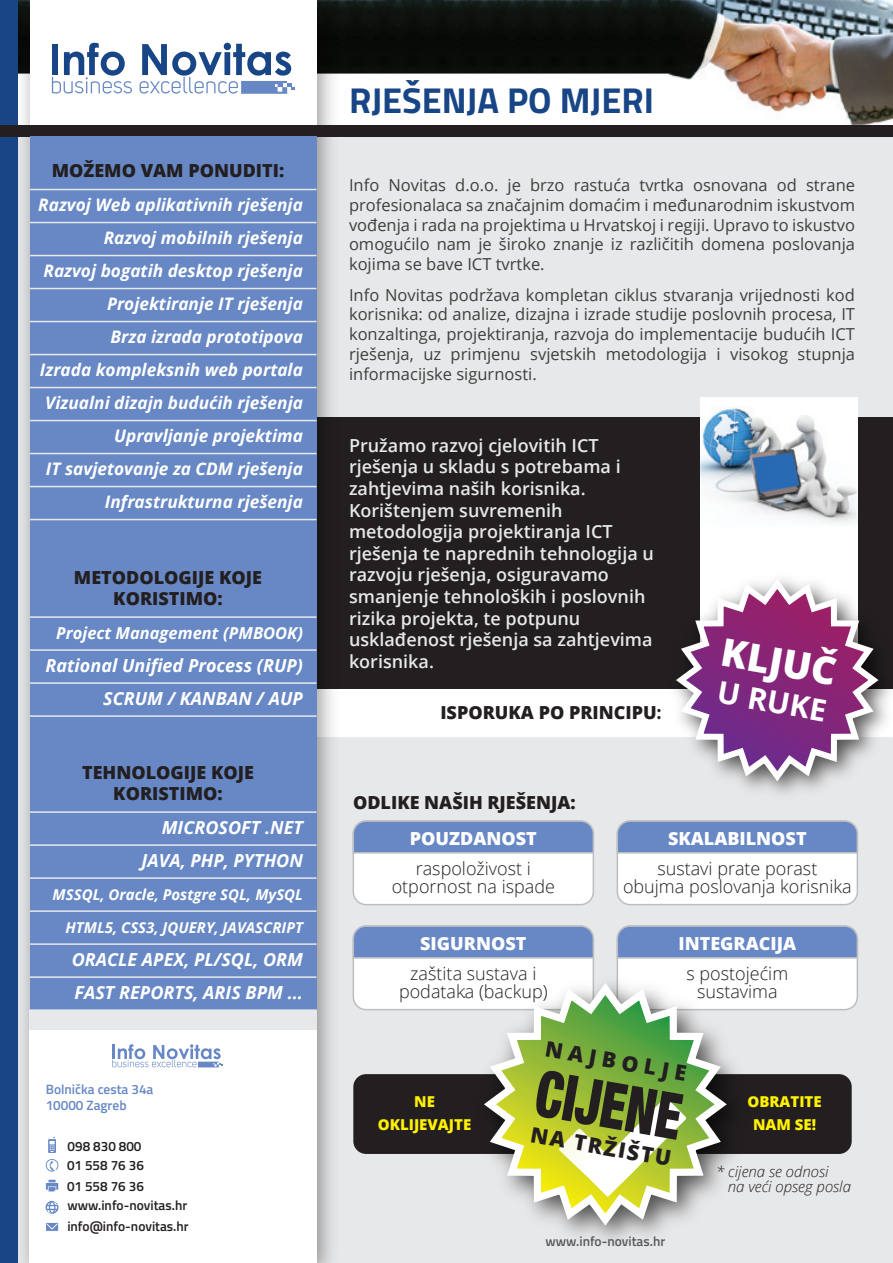
<style>
.page{position:relative;width:893px;height:1263px;background:#e7e8e9}
.page>*{position:absolute;margin:0;border:0;box-sizing:border-box;transform-origin:0 0}
.t1{font:900 condensed 64.2px "Helvetica Neue LT Com";color:#231f20;scale:.8 1}
.t2{font:800 38.4px "Open Sans";color:#fff}
.t3{font:700 36px "Titillium Web";color:#184586}
.t4{font:700 30.15px "Open Sans";color:#fff}
.t5{font:800 21.45px "Open Sans";color:#231f20}
.t6{font:600 18px/21.6px "Open Sans";color:#e7e8e9}
.t7{font:300 18px/18px "Open Sans";color:#231f20;text-align:center}
.t8{font:italic 700 18px/33px "Open Sans";color:#fff;text-align:right}
.t9{font:800 18px/21.6px "Open Sans";color:#231f20;text-align:center}
.t10{font:800 18px "Open Sans";color:#fff}
.t11{font:italic 700 17.25px/33px "Open Sans";color:#fff;text-align:right}
.t12{font:16.5px/19.8px "Open Sans";color:#3e3e3e;text-align:justify}
.t13{font:italic 700 16.5px "Open Sans";color:#fff}
.t14{font:italic 700 15px "Open Sans";color:#fff}
.t15{font:italic 300 15px/15px "Open Sans";color:#231f20}
.t16{font:800 15px/22.5px "Open Sans";color:#fff101;text-align:center}
.t17{font:600 13.5px/19.2px "Titillium Web";color:#231f20}
.t18{font:600 13.5px/16.2px "Titillium Web";color:#6788c5}
.t19{font:600 13.5px "Titillium Web";color:#58595b}
</style>
<div class="page">
<img style="left:346px;top:0;width:547px;height:125px">
<div style="left:316px;top:688px;width:577px;height:49px;background:#fff"></div>
<div style="left:316px;top:417px;width:577px;height:271px;background:#231f20"></div>
<img style="left:17px;top:0;width:329px;height:1263px">
<div style="left:30px;top:0;width:286px;height:1263px;background:#fff"></div>
<div style="left:0;top:0;width:17px;height:1263px;background:#184586"></div>
<svg style="left:52px;top:43px;width:80px;height:51px"></svg>
<svg style="left:140px;top:43px;width:155px;height:51px"></svg>
<div style="left:0;top:125px;width:893px;height:11px;background:#231f20"></div>
<div style="left:30px;top:136px;width:286px;height:1127px;background:#6788c5"></div>
<div style="left:29px;top:1029px;width:287px;height:234px;background:#fff"></div>
<hr style="left:30px;top:189px;width:286px;height:1px;background:#e7e8e9">
<hr style="left:30px;top:222px;width:286px;height:1px;background:#e7e8e9">
<hr style="left:30px;top:255px;width:286px;height:1px;background:#e7e8e9">
<hr style="left:30px;top:288px;width:286px;height:1px;background:#e7e8e9">
<hr style="left:30px;top:321px;width:286px;height:1px;background:#e7e8e9">
<hr style="left:30px;top:616px;width:286px;height:2px;background:#e7e8e9">
<hr style="left:30px;top:649px;width:286px;height:2px;background:#e7e8e9">
<hr style="left:30px;top:682px;width:286px;height:2px;background:#e7e8e9">
<hr style="left:30px;top:715px;width:286px;height:2px;background:#e7e8e9">
<hr style="left:30px;top:811px;width:286px;height:2px;background:#e7e8e9">
<hr style="left:30px;top:844px;width:286px;height:2px;background:#e7e8e9">
<hr style="left:30px;top:877px;width:286px;height:2px;background:#e7e8e9">
<hr style="left:30px;top:910px;width:286px;height:2px;background:#e7e8e9">
<hr style="left:30px;top:943px;width:286px;height:2px;background:#e7e8e9">
<hr style="left:30px;top:976px;width:286px;height:2px;background:#e7e8e9">
<hr style="left:30px;top:1009px;width:286px;height:2px;background:#e7e8e9">
<hr style="left:30px;top:354px;width:286px;height:1px;background:#e7e8e9">
<hr style="left:30px;top:387px;width:286px;height:1px;background:#e7e8e9">
<hr style="left:30px;top:420px;width:286px;height:1px;background:#e7e8e9">
<hr style="left:30px;top:453px;width:286px;height:1px;background:#e7e8e9">
<hr style="left:30px;top:486px;width:286px;height:1px;background:#e7e8e9">
<hr style="left:30px;top:519px;width:286px;height:1px;background:#e7e8e9">
<div style="left:353px;top:821px;width:240px;height:84px;background:#fff;border-radius:13px"></div>
<div style="left:353px;top:820px;width:241px;height:85px;border:2px solid #bdbec1;border-radius:13px"></div>
<svg style="left:352px;top:820px;width:242px;height:34px;background:#7390c5"></svg>
<div style="left:353px;top:926px;width:240px;height:84px;background:#fff;border-radius:13px"></div>
<div style="left:353px;top:925px;width:241px;height:85px;border:2px solid #bdbec1;border-radius:13px"></div>
<svg style="left:352px;top:925px;width:242px;height:34px;background:#7390c5"></svg>
<div style="left:617px;top:821px;width:240px;height:84px;background:#fff;border-radius:13px"></div>
<div style="left:617px;top:820px;width:241px;height:85px;border:2px solid #bdbec1;border-radius:13px"></div>
<svg style="left:616px;top:820px;width:243px;height:34px;background:#7490c5"></svg>
<div style="left:617px;top:926px;width:240px;height:84px;background:#fff;border-radius:13px"></div>
<div style="left:617px;top:925px;width:241px;height:85px;border:2px solid #bdbec1;border-radius:13px"></div>
<svg style="left:616px;top:925px;width:243px;height:34px;background:#7490c5"></svg>
<div style="left:700px;top:510px;width:158px;height:204px;background:#fff"></div>
<img style="left:660px;top:688px;width:233px;height:106px">
<svg style="left:671px;top:579px;width:213px;height:207px"></svg>
<img style="left:700px;top:398px;width:158px;height:126px">
<div style="left:353px;top:1074px;width:499px;height:80px;background:#231f20;border-radius:13px"></div>
<img style="left:464px;top:963px;width:297px;height:278px">
<svg style="left:478px;top:979px;width:255px;height:253px"></svg>
<svg style="left:559px;top:1098px;width:127px;height:98px;background:#cfdc82"></svg>
<svg style="left:46px;top:1201px;width:13px;height:13px"></svg>
<svg style="left:46px;top:1223px;width:12px;height:8px"></svg>
<svg style="left:112px;top:1044px;width:110px;height:23px"></svg>
<svg style="left:48px;top:1137px;width:8px;height:16px"></svg>
<svg style="left:46px;top:1159px;width:12px;height:12px"></svg>
<svg style="left:46px;top:1180px;width:12px;height:11px"></svg>
<div style="left:29px;top:1010px;width:287px;height:19px;background:#e7e8e9"></div>
<p class="t9" style="left:52px;top:159px;width:234px">MOŽEMO VAM PONUDITI:</p>
<p class="t11" style="left:38px;top:188px;width:266px">Razvoj Web aplikativnih rješenja<br>Razvoj mobilnih rješenja<br>Razvoj bogatih desktop rješenja<br>Projektiranje IT rješenja<br>Brza izrada prototipova<br>Izrada kompleksnih web portala<br>Vizualni dizajn budućih rješenja<br>Upravljanje projektima<br>IT savjetovanje za CDM rješenja<br>Infrastrukturna rješenja</p>
<p class="t9" style="left:74px;top:565px;width:190px">METODOLOGIJE KOJE<br>KORISTIMO:</p>
<p class="t13" style="left:56px;top:622px;width:248px">Project Management (PMBOOK)</p>
<p class="t8" style="left:46px;top:649px;width:259px">Rational Unified Process (RUP)<br>SCRUM / KANBAN / AUP</p>
<p class="t9" style="left:82px;top:760px;width:173px">TEHNOLOGIJE KOJE<br>KORISTIMO:</p>
<p class="t8" style="left:142px;top:811px;width:163px">MICROSOFT .NET<br>JAVA, PHP, PYTHON</p>
<p class="t14" style="left:53px;top:884px;width:252px">MSSQL, Oracle, Postgre SQL, MySQL</p>
<p class="t14" style="left:65px;top:917px;width:239px">HTML5, CSS3, JQUERY, JAVASCRIPT</p>
<p class="t8" style="left:72px;top:943px;width:233px;text-align:left">ORACLE APEX, PL/SQL, ORM<br>FAST REPORTS, ARIS BPM ...</p>
<p class="t18" style="left:46px;top:1080px;width:109px">Bolnička cesta 34a<br>10000 Zagreb</p>
<p class="t17" style="left:67px;top:1135px;width:78px">098 830 800<br>01 558 76 36</p>
<p class="t17" style="left:67px;top:1176px;width:78px">01 558 76 36</p>
<p class="t17" style="left:67px;top:1195px;width:121px">www.info-novitas.hr</p>
<p class="t17" style="left:67px;top:1216px;width:123px">info@info-novitas.hr</p>
<h3 class="t3" style="left:349px;top:73px;width:306px">RJEŠENJA PO MJERI</h3>
<p class="t12" style="left:349px;top:175px;width:508px">Info Novitas d.o.o. je brzo rastuća tvrtka osnovana od strane profesionalaca sa značajnim domaćim i međunarodnim iskustvom vođenja i rada na projektima u Hrvatskoj i regiji. Upravo to iskustvo omogućilo nam je široko znanje iz različitih domena poslovanja kojima se bave ICT tvrtke.</p>
<p class="t12" style="left:349px;top:284px;width:508px">Info Novitas podržava kompletan ciklus stvaranja vrijednosti kod korisnika: od analize, dizajna i izrade studije poslovnih procesa, IT konzaltinga, projektiranja, razvoja do implementacije budućih ICT rješenja, uz primjenu svjetskih metodologija i visokog stupnja informacijske sigurnosti.</p>
<p class="t6" style="left:349px;top:434px;width:306px">Pružamo razvoj cjelovitih ICT rješenja u skladu s potrebama i zahtjevima naših korisnika.<br>Korištenjem suvremenih metodologija projektiranja ICT rješenja te naprednih tehnologija u razvoju rješenja, osiguravamo smanjenje tehnoloških i poslovnih rizika projekta, te potpunu usklađenost rješenja sa zahtjevima korisnika.</p>
<p class="t9" style="left:440px;top:700px;width:223px">ISPORUKA PO PRINCIPU:</p>
<p class="t9" style="left:353px;top:790px;width:224px">ODLIKE NAŠIH RJEŠENJA:</p>
<h2 class="t2" style="left:727px;top:623px;width:118px;rotate:10deg">KLJUČ</h2>
<h3 class="t4" style="left:721px;top:671px;width:112px;rotate:10deg">U RUKE</h3>
<p class="t10" style="left:410px;top:824px;width:129px">POUZDANOST</p>
<p class="t7" style="left:392px;top:859px;width:165px">raspoloživost i otpornost na ispade</p>
<p class="t10" style="left:420px;top:929px;width:108px">SIGURNOST</p>
<p class="t7" style="left:399px;top:964px;width:150px">zaštita sustava i podataka (backup)</p>
<p class="t10" style="left:668px;top:824px;width:140px">SKALABILNOST</p>
<p class="t7" style="left:623px;top:859px;width:230px">sustavi prate porast<br>obujma poslovanja korisnika</p>
<p class="t10" style="left:678px;top:929px;width:119px">INTEGRACIJA</p>
<p class="t7" style="left:686px;top:964px;width:103px">s postojećim sustavima</p>
<p class="t16" style="left:414px;top:1089px;width:22px">NE</p>
<p class="t16" style="left:378px;top:1112px;width:95px">OKLIJEVAJTE</p>
<h3 class="t5" style="left:548px;top:1032px;width:144px;rotate:10deg">N A J B O L J E</h3>
<h1 class="t1" style="left:543px;top:1054px;width:185px;rotate:10deg">CIJENE</h1>
<h3 class="t5" style="left:534px;top:1118px;width:144px;rotate:10deg">NA TRŽIŠTU</h3>
<p class="t19" style="left:545px;top:1231px;width:121px">www.info-novitas.hr</p>
<p class="t16" style="left:747px;top:1089px;width:76px">OBRATITE<br>NAM SE!</p>
<p class="t15" style="left:728px;top:1163px;width:125px;text-indent:-12px">* cijena se odnosi<br>na veći opseg posla</p>
</div>
